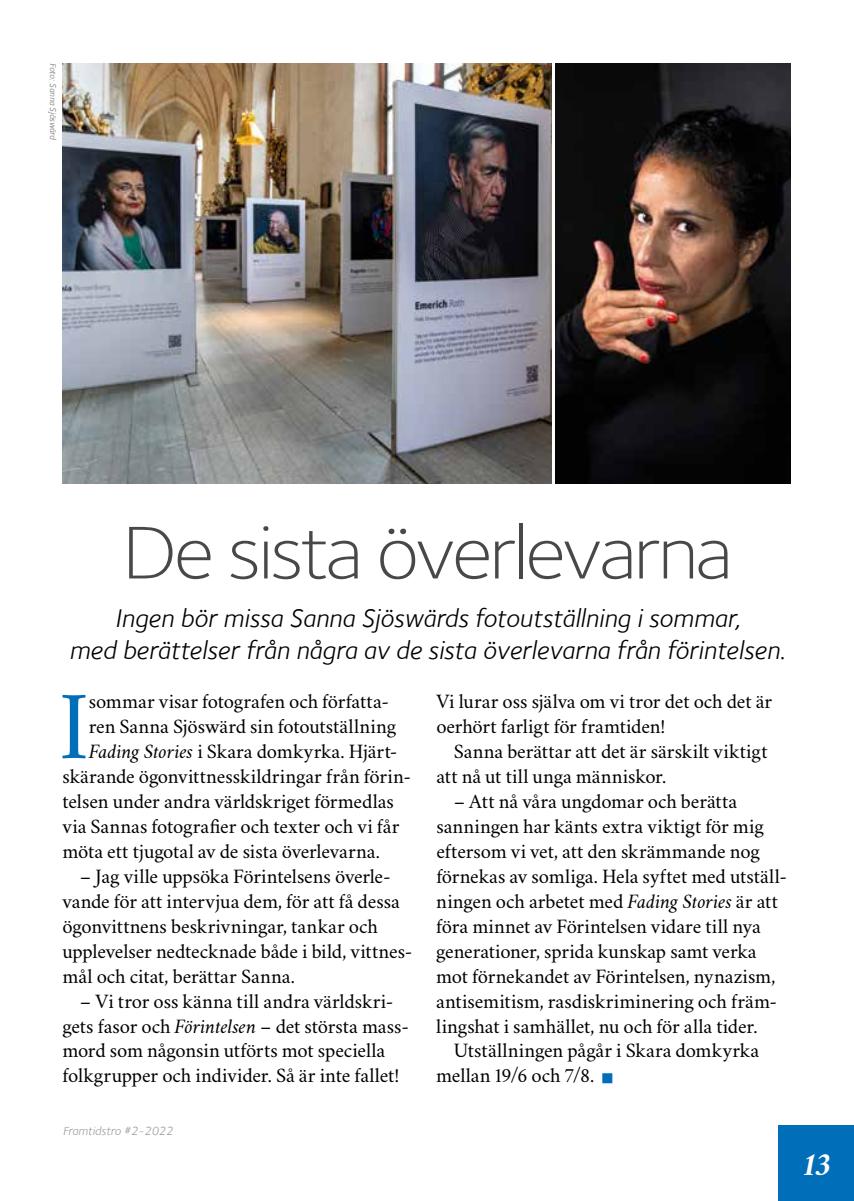
<style>
.page{position:relative;width:854px;height:1201px;background:#fff}
.page>*{position:absolute;margin:0;border:0;box-sizing:border-box;transform-origin:0 0}
.t1{font:97.83px "Crimson Svk 2.0";color:#006eb9}
.t2{font:300 77.35px "Foundry Sterling";letter-spacing:-.04em;color:#484847;scale:1.08 1}
.t3{font:italic 700 33.25px "Crimson Svk 2.0";color:#fff}
.t4{font:italic 26.25px/31.5px "Foundry Sterling";color:#000;text-align:center}
.t5{font:20.65px/24.8px "Crimson Svk 2.0";letter-spacing:-.005em;color:#000}
.t6{font:20.65px "Crimson Svk 2.0";letter-spacing:.015em;color:#000}
.t7{font:italic 12.25px "Foundry Sterling";color:#9c9c9d}
.t8{font:italic 8.75px "Foundry Sterling";color:#6e6e6e}
.s1{font-style:italic}
</style>
<div class="page">
<img style="left:62px;top:63px;width:489px;height:420px">
<img style="left:555px;top:63px;width:235px;height:420px">
<div style="left:778px;top:1125px;width:75px;height:75px;background:#006eb9"></div>
<p class="t8" style="left:58px;top:63px;width:78px;rotate:90deg">Foto: Sanna Sjöswärd</p>
<h2 class="t2" style="left:122px;top:508px;width:567px">De sista överlevarna</h2>
<p class="t4" style="left:69px;top:602px;width:717px">Ingen bör missa Sanna Sjöswärds fotoutställning i sommar,<br>med berättelser från några av de sista överlevarna från förintelsen.</p>
<h1 class="t1" style="left:58px;top:661px;width:32px">I</h1>
<p class="t6" style="left:89px;top:687px;width:301px">sommar visar fotografen och författa-</p>
<p class="t5" style="left:89px;top:713px;width:309px">ren Sanna Sjöswärd sin fotoutställning</p>
<p class="t5" style="left:89px;top:737px;width:310px"><span class="s1">Fading Stories</span> i Skara domkyrka. Hjärt-</p>
<p class="t5" style="left:62px;top:762px;width:350px">skärande ögonvittnesskildringar från förin-</p>
<p class="t5" style="left:62px;top:787px;width:333px">telsen under andra världskriget förmedlas</p>
<p class="t5" style="left:62px;top:812px;width:338px">via Sannas fotografier och texter och vi får</p>
<p class="t5" style="left:62px;top:837px;width:319px">möta ett tjugotal av de sista överlevarna.</p>
<p class="t5" style="left:62px;top:862px;width:351px;text-indent:17px">– Jag ville uppsöka Förintelsens överle&shy;vande för att intervjua dem, för att få dessa ögonvittnens beskrivningar, tankar och upplevelser nedtecknade både i bild, vittnes&shy;mål och citat, berättar Sanna.</p>
<p class="t5" style="left:62px;top:987px;width:348px;text-indent:17px">– Vi tror oss känna till andra världskri&shy;gets fasor och <span class="s1">Förintelsen</span> – det största mass&shy;mord som någonsin utförts mot speciella folkgrupper och individer. Så är inte fallet!</p>
<p class="t7" style="left:63px;top:1123px;width:112px">Framtidstro #2-2022</p>
<p class="t5" style="left:436px;top:688px;width:337px">Vi lurar oss själva om vi tror det och det är oerhört farligt för framtiden!</p>
<p class="t5" style="left:436px;top:737px;width:333px;text-indent:17px">Sanna berättar att det är särskilt viktigt att nå ut till unga människor.</p>
<p class="t5" style="left:436px;top:787px;width:352px;text-indent:17px">– Att nå våra ungdomar och berätta sanningen har känts extra viktigt för mig eftersom vi vet, att den skrämmande nog förnekas av somliga. Hela syftet med utställ&shy;ningen och arbetet med <span class="s1">Fading Stories</span> är att föra minnet av Förintelsen vidare till nya generationer, sprida kunskap samt verka mot förnekandet av Förintelsen, nynazism, antisemitism, rasdiskriminering och främ&shy;lingshat i samhället, nu och för alla tider.</p>
<p class="t5" style="left:436px;top:1037px;width:324px;text-indent:17px">Utställningen pågår i Skara domkyrka mellan 19/6 och 7/8.</p>
<h3 class="t3" style="left:802px;top:1142px;width:28px">13</h3>
</div>
